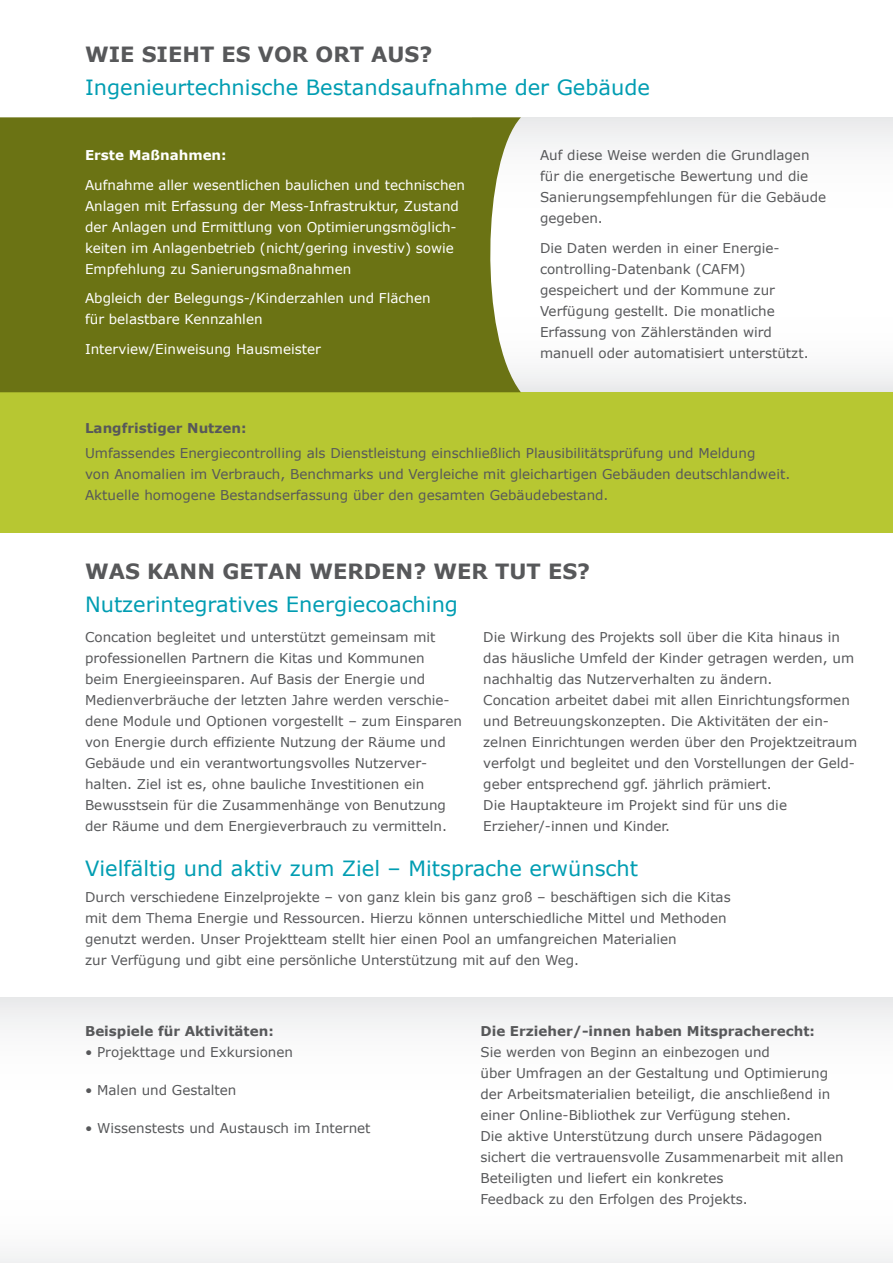
<style>
.page{position:relative;width:893px;height:1263px;background:#fff}
.page>*{position:absolute;margin:0;border:0;box-sizing:border-box;transform-origin:0 0}
.Verdana_14_16_pt{font:21px "Verdana";color:#009db2}
.Verdane_Großbuchstab{font:700 21px "Verdana";color:#57585a}
.Verdana_9_14_pt{font:13.5px/21px "Verdana";color:#57585a}
.Verdana_9_14_pt_mA{font:13.5px/21px "Verdana";color:#fff}
.Verdana_9_14_pt_mA-2{font:13.5px/21px "Verdana";color:#57585a}
.Verdana_9_14_pt-2{font:700 13.5px "Verdana";color:#57585a}
.Verdana_9_14_pt_mA-3{font:700 13.5px "Verdana";color:#fff}
.s1{font-weight:700}
</style>
<div class="page">
<svg style="left:521px;top:117px;width:372px;height:275px"></svg>
<div style="left:0;top:998px;width:893px;height:265px;background:linear-gradient(to bottom,#f8f8f8,#fff)"></div>
<div style="left:0;top:392px;width:893px;height:141px;background:#b7c732"></div>
<div style="left:0;top:117px;width:521px;height:275px;background:#6b7314"></div>
<p class="Verdane_Großbuchstab" style="left:85px;top:40px;width:349px">WIE SIEHT ES VOR ORT AUS?</p>
<p class="Verdana_14_16_pt" style="left:85px;top:72px;width:566px">Ingenieurtechnische Bestandsaufnahme der Gebäude</p>
<p class="Verdana_9_14_pt_mA-3" style="left:85px;top:146px;width:143px">Erste Maßnahmen:</p>
<p class="Verdana_9_14_pt_mA" style="left:85px;top:174px;width:382px">Aufnahme aller wesentlichen baulichen und technischen Anlagen mit Erfassung der Mess-Infrastruktur, Zustand der Anlagen und Ermittlung von Optimierungsmöglich&shy;keiten im Anlagenbetrieb (nicht/gering investiv) sowie Empfehlung zu Sanierungsmaßnahmen</p>
<p class="Verdana_9_14_pt_mA" style="left:85px;top:288px;width:347px">Abgleich der Belegungs-/Kinderzahlen und Flächen für belastbare Kennzahlen</p>
<p class="Verdana_9_14_pt_mA" style="left:85px;top:338px;width:237px">Interview/Einweisung Hausmeister</p>
<p class="Verdana_9_14_pt_mA-2" style="left:540px;top:145px;width:288px">Auf diese Weise werden die Grundlagen für die energetische Bewertung und die<br>Sanierungsempfehlungen für die Gebäude gegeben.</p>
<p class="Verdana_9_14_pt_mA-2" style="left:540px;top:237px;width:270px">Die Daten werden in einer Energie‑ controlling-Datenbank (CAFM) gespeichert und der Kommune zur Verfügung gestellt. Die monatliche Erfassung von Zählerständen wird manuell oder automatisiert unterstützt.</p>
<p class="Verdana_9_14_pt-2" style="left:85px;top:419px;width:163px">Langfristiger Nutzen:</p>
<p class="Verdana_9_14_pt" style="left:85px;top:443px;width:707px">Umfassendes Energiecontrolling als Dienstleistung einschließlich Plausibilitätsprüfung und Meldung<br>von Anomalien im Verbrauch, Benchmarks und Vergleiche mit gleichartigen Gebäuden deutschlandweit.<br>Aktuelle homogene Bestandserfassung über den gesamten Gebäudebestand.</p>
<p class="Verdane_Großbuchstab" style="left:85px;top:557px;width:507px">WAS KANN GETAN WERDEN? WER TUT ES?</p>
<p class="Verdana_14_16_pt" style="left:85px;top:590px;width:374px">Nutzerintegratives Energiecoaching</p>
<p class="Verdana_9_14_pt" style="left:85px;top:627px;width:378px">Concation begleitet und unterstützt gemeinsam mit professionellen Partnern die Kitas und Kommunen<br>beim Energieeinsparen. Auf Basis der Energie und Medienverbräuche der letzten Jahre werden verschie&shy;dene Module und Optionen vorgestellt – zum Einsparen von Energie durch effiziente Nutzung der Räume und Gebäude und ein verantwortungsvolles Nutzerver&shy;halten. Ziel ist es, ohne bauliche Investitionen ein Bewusstsein für die Zusammenhänge von Benutzung der Räume und dem Energieverbrauch zu vermitteln.</p>
<p class="Verdana_9_14_pt" style="left:483px;top:627px;width:375px">Die Wirkung des Projekts soll über die Kita hinaus in das häusliche Umfeld der Kinder getragen werden, um nachhaltig das Nutzerverhalten zu ändern.<br>Concation arbeitet dabei mit allen Einrichtungsformen und Betreuungskonzepten. Die Aktivitäten der ein&shy;zelnen Einrichtungen werden über den Projektzeitraum verfolgt und begleitet und den Vorstellungen der Geld&shy;geber entsprechend ggf. jährlich prämiert.<br>Die Hauptakteure im Projekt sind für uns die Erzieher/-innen und Kinder.</p>
<p class="Verdana_14_16_pt" style="left:85px;top:854px;width:555px">Vielfältig und aktiv zum Ziel – Mitsprache erwünscht</p>
<p class="Verdana_9_14_pt" style="left:85px;top:886px;width:647px">Durch verschiedene Einzelprojekte – von ganz klein bis ganz groß – beschäftigen sich die Kitas mit dem Thema Energie und Ressourcen. Hierzu können unterschiedliche Mittel und Methoden genutzt werden. Unser Projektteam stellt hier einen Pool an umfangreichen Materialien<br>zur Verfügung und gibt eine persönliche Unterstützung mit auf den Weg.</p>
<p class="Verdana_9_14_pt-2" style="left:85px;top:1022px;width:190px">Beispiele für Aktivitäten:</p>
<p class="Verdana_9_14_pt" style="left:85px;top:1041px;width:209px">• Projekttage und Exkursionen</p>
<p class="Verdana_9_14_pt" style="left:85px;top:1079px;width:153px">• Malen und Gestalten</p>
<p class="Verdana_9_14_pt" style="left:85px;top:1117px;width:287px">• Wissenstests und Austausch im Internet</p>
<p class="Verdana_9_14_pt" style="left:480px;top:1020px;width:365px"><span class="s1">Die Erzieher/-innen haben Mitspracherecht:<br></span>Sie werden von Beginn an einbezogen und<br>über Umfragen an der Gestaltung und Optimierung der Arbeitsmaterialien beteiligt, die anschließend in einer Online-Bibliothek zur Verfügung stehen.<br>Die aktive Unterstützung durch unsere Pädagogen sichert die vertrauensvolle Zusammenarbeit mit allen Beteiligten und liefert ein konkretes<br>Feedback zu den Erfolgen des Projekts.</p>
</div>
